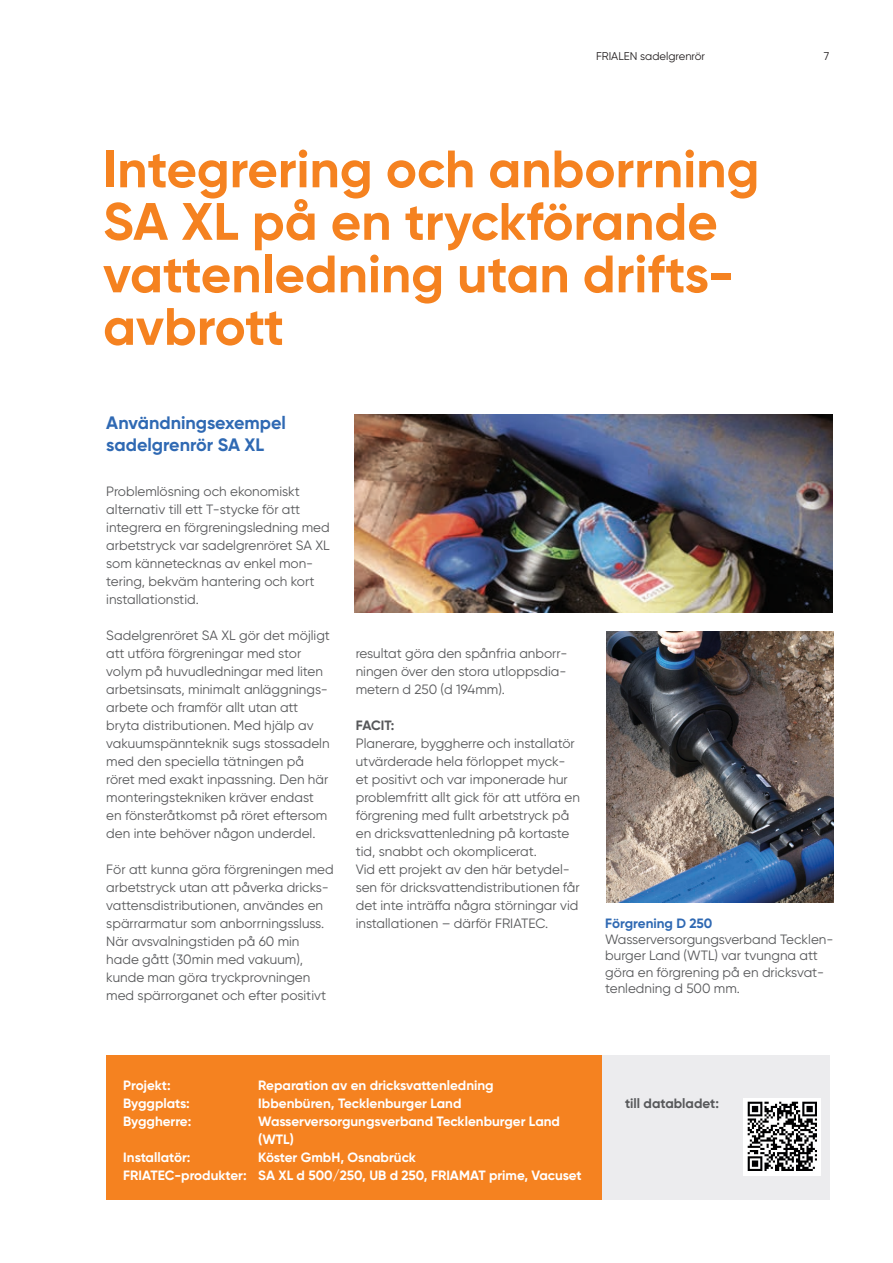
<style>
.page{position:relative;width:893px;height:1263px;background:#fff}
.page>*{position:absolute;margin:0;border:0;box-sizing:border-box;transform-origin:0 0}
.t1{font:700 52.5px/52.5px "Gilroy";color:#f58220}
.INTRO{font:700 18px/21.6px "Gilroy";color:#2f69b3}
.t2{font:13.5px/18px "Gilroy";color:#57585a}
.left_Titel{font:700 13.5px/18px "Gilroy";color:#fff}
.copy_BOLD{font:700 13.5px "Gilroy";color:#57585a}
.t3{font:700 13.5px "Gilroy";color:#2f69b3}
.t4{font:11.25px "Gilroy";color:#231f20}
</style>
<div class="page">
<img style="left:355px;top:415px;width:477px;height:198px">
<div style="left:106px;top:1055px;width:499px;height:144px;background:#f58220"></div>
<div style="left:602px;top:1055px;width:227px;height:144px;background:#ececee"></div>
<img style="left:606px;top:631px;width:227px;height:272px">
<img style="left:744px;top:1098px;width:76px;height:77px">
<p class="t4" style="left:596px;top:49px;width:111px">FRIALEN sadelgrenrör</p>
<p class="t4" style="left:824px;top:49px;width:7px">7</p>
<p class="t1" style="left:103px;top:142px;width:658px">Integrering och anborrning<br>SA XL på en tryckförande vattenledning utan drifts-</p>
<p class="t1" style="left:103px;top:300px;width:183px">avbrott</p>
<p class="INTRO" style="left:106px;top:412px;width:181px">Användningsexempel sadelgrenrör SA XL</p>
<p class="t2" style="left:106px;top:482px;width:225px">Problemlösning och ekonomiskt alternativ till ett T-stycke för att integrera en förgreningsledning med arbetstryck var sadelgrenröret SA XL som kännetecknas av enkel mon&shy;tering, bekväm hantering och kort installationstid.</p>
<p class="t2" style="left:106px;top:626px;width:225px">Sadelgrenröret SA XL gör det möjligt att utföra förgreningar med stor volym på huvudledningar med liten arbetsinsats, minimalt anläggnings&shy;arbete och framför allt utan att bryta distributionen. Med hjälp av vakuumspännteknik sugs stossadeln med den speciella tätningen på röret med exakt inpassning. Den här monteringstekniken kräver endast en fönsteråtkomst på röret eftersom den inte behöver någon underdel.</p>
<p class="t2" style="left:106px;top:860px;width:229px">För att kunna göra förgreningen med arbetstryck utan att påverka dricks&shy;vattensdistributionen, användes en spärrarmatur som anborrningssluss.<br>När avsvalningstiden på 60 min hade gått (30min med vakuum), kunde man göra tryckprovningen med spärrorganet och efter positivt</p>
<p class="t2" style="left:356px;top:644px;width:213px;text-align:justify">resultat göra den spånfria anborr&shy;ningen över den stora utloppsdia&shy;metern d 250 (d 194mm).</p>
<p class="copy_BOLD" style="left:356px;top:717px;width:40px">FACIT:</p>
<p class="t2" style="left:356px;top:734px;width:226px">Planerare, byggherre och installatör utvärderade hela förloppet myck&shy;et positivt och var imponerade hur problemfritt allt gick för att utföra en förgrening med fullt arbetstryck på en dricksvattenledning på kortaste tid, snabbt och okomplicerat.</p>
<p class="t2" style="left:356px;top:860px;width:225px">Vid ett projekt av den här betydel&shy;sen för dricksvattendistributionen får det inte inträffa några störningar vid installationen – därför FRIATEC.</p>
<p class="t3" style="left:605px;top:915px;width:108px">Förgrening D 250</p>
<p class="t2" style="left:605px;top:931px;width:230px;line-height:16.2px">Wasserversorgungsverband Tecklen&shy;burger Land (WTL) var tvungna att göra en förgrening på en dricksvat&shy;tenledning d 500 mm.</p>
<p class="left_Titel" style="left:123px;top:1076px;width:49px">Projekt:</p>
<p class="left_Titel" style="left:258px;top:1076px;width:237px">Reparation av en dricksvattenledning</p>
<p class="left_Titel" style="left:123px;top:1094px;width:68px">Byggplats:</p>
<p class="left_Titel" style="left:258px;top:1094px;width:205px">Ibbenbüren, Tecklenburger Land</p>
<p class="left_Titel" style="left:123px;top:1112px;width:70px">Byggherre:</p>
<p class="left_Titel" style="left:258px;top:1112px;width:303px">Wasserversorgungsverband Tecklenburger Land (WTL)</p>
<p class="left_Titel" style="left:123px;top:1148px;width:69px">Installatör:</p>
<p class="left_Titel" style="left:258px;top:1148px;width:159px">Köster GmbH, Osnabrück</p>
<p class="left_Titel" style="left:123px;top:1166px;width:460px">FRIATEC-produkter: SA XL d 500/250, UB d 250, FRIAMAT prime, Vacuset</p>
<p class="copy_BOLD" style="left:625px;top:1095px;width:95px">till databladet:</p>
</div>
